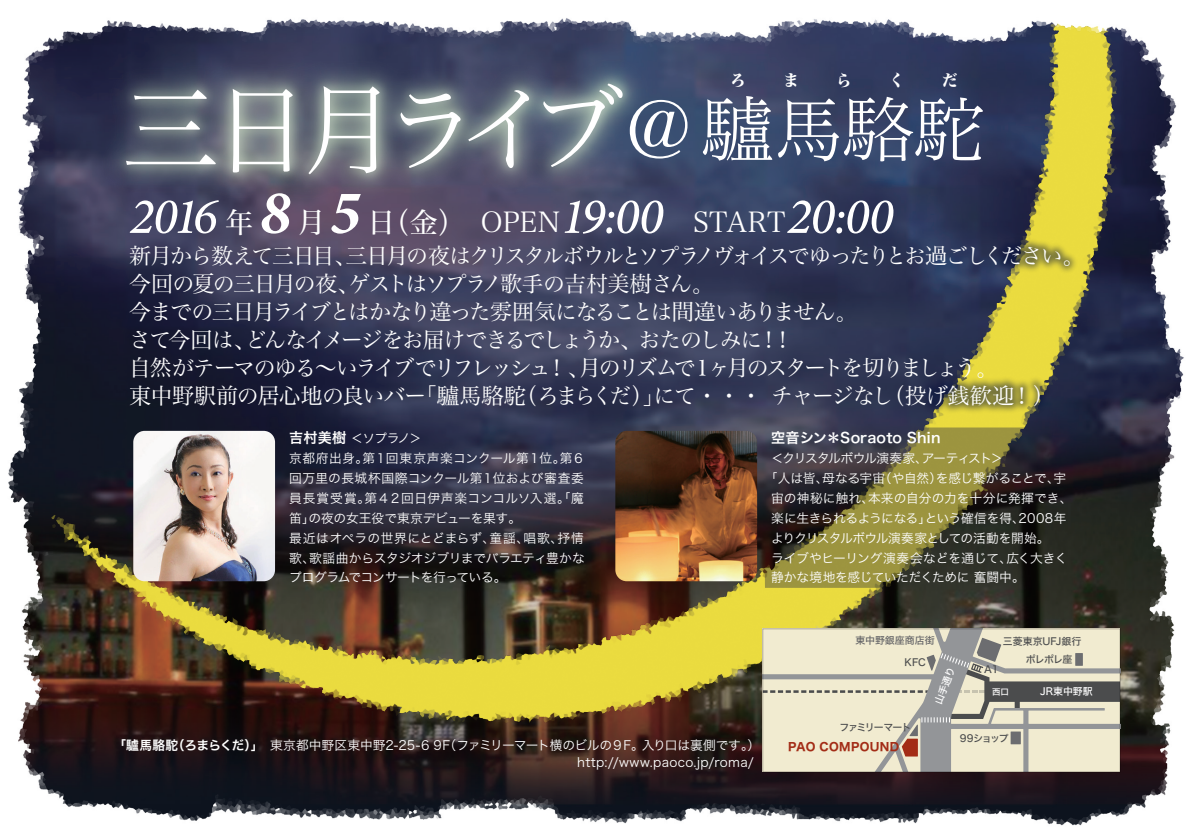
<style>
.page{position:relative;width:1191px;height:840px;background:#fff}
.page>*{position:absolute;margin:0;border:0;box-sizing:border-box;transform-origin:0 0}
.t1{font:99.2px "Hira Min Std W2";letter-spacing:-.175em;color:#fff}
.t2{font:italic 500 51px "Minion Pro";letter-spacing:-.02em;color:#fff}
.t3{font:22px/28px "Hira Min Std W3";letter-spacing:-.085em;color:#fff}
.t4{font:15.6px "Hira Min Std W8";color:#fff}
.t5{font:14.2px "Hira Kaku Std W6";letter-spacing:.015em;color:#fff}
.t6{font:12.8px/19.8px "Hira Kaku Std W3";letter-spacing:-.015em;color:#fff}
.t7{font:12.8px "Hira Kaku Std W3";letter-spacing:.005em;color:#fff}
.t8{font:12.8px "Hira Kaku Std W3";letter-spacing:-.055em;color:#fff}
.t9{font:12.8px "Hira Kaku Std W3";letter-spacing:-.09em;color:#fff}
.t10{font:11.4px "Hira Kaku Std W7";letter-spacing:.03em;color:#a32c16}
.t11{font:10px "Hira Kaku Std W5";letter-spacing:-.055em;color:#4b4c4d}
.t12{font:10px "Hira Kaku Std W5";color:#fff}
.t13{font:10px "Hira Kaku Std W5";color:#4b4c4d}
.t14{font:10px "Hira Kaku Std W5";color:#636366}
.t15{font:10px "Hira Kaku Std W5";letter-spacing:-.1em;color:#4b4c4d}
.t16{font:8.6px "Hira Kaku Std W5";color:#fff}
.s1{font-size:79.4px}
.s2{font-size:70.8px}
.s3{font-family:"Hira Min Std W4";font-weight:400;font-style:normal;font-size:28.4px}
.s4{font-weight:700;font-size:62.4px}
.s5{font-family:"Hira Min Std W2";font-weight:400;font-style:normal;font-size:28.4px}
.s6{font-family:"Hira Kaku Std W6";font-size:14.2px}
.s7{font-family:"Hira Kaku Std W6"}
</style>
<div class="page">
<img style="left:8px;top:19px;width:1176px;height:807px">
<svg style="left:764px;top:630px;width:354px;height:139px;background:#e5e0c8"></svg>
<svg style="left:763px;top:637px;width:357px;height:119px;background:#d0ccb9"></svg>
<img style="left:133px;top:430px;width:142px;height:151px">
<svg style="left:764px;top:427px;width:260px;height:160px;background:#585332"></svg>
<img style="left:615px;top:430px;width:142px;height:151px">
<img style="left:851px;top:307px;width:268px;height:178px">
<img style="left:925px;top:168px;width:223px;height:177px">
<img style="left:48px;top:18px;width:652px;height:248px">
<p class="t4" style="left:730px;top:69px;width:17px">ろ</p>
<p class="t4" style="left:783px;top:69px;width:17px">ま</p>
<p class="t4" style="left:836px;top:69px;width:17px">ら</p>
<p class="t4" style="left:889px;top:69px;width:17px">く</p>
<p class="t4" style="left:942px;top:69px;width:17px">だ</p>
<h1 class="t1" style="left:121px;top:59px;width:865px">三日月ライブ<span class="s1">＠</span><span class="s2">驢馬駱駝</span></h1>
<h2 class="t2" style="left:130px;top:181px;width:765px">2016 <span class="s3">年</span> <span class="s4">8</span> <span class="s3">月</span> <span class="s4">5</span> <span class="s3">日（金）　</span><span class="s5">OPEN</span>19:00 <span class="s5">START</span>20:00</h2>
<p class="t3" style="left:129px;top:240px;width:957px">新月から数えて三日目、三日月の夜はクリスタルボウルとソプラノヴォイスでゆったりとお過ごしください。今回の夏の三日月の夜、ゲストはソプラノ歌手の吉村美樹さん。<br>今までの三日月ライブとはかなり違った雰囲気になることは間違いありません。<br>さて今回は、どんなイメージをお届けできるでしょうか、おたのしみに！！<br>自然がテーマのゆる～いライブでリフレッシュ！、月のリズムで１ヶ月のスタートを切りましょう。<br>東中野駅前の居心地の良いバー「驢馬駱駝（ろまらくだ）」にて・・・ チャージなし（投げ銭歓迎！）</p>
<p class="t6" style="left:289px;top:428px;width:297px"><span class="s6">吉村美樹</span> ＜ソプラノ＞<br>京都府出身。第１回東京声楽コンクール第１位。第６回万里の長城杯国際コンクール第１位および審査委員長賞受賞。第４２回日伊声楽コンコルソ入選。「魔笛」の夜の女王役で東京デビューを果す。<br>最近はオペラの世界にとどまらず、童謡、唱歌、抒情歌、歌謡曲からスタジオジブリまでバラエティ豊かなプログラムでコンサートを行っている。</p>
<p class="t5" style="left:771px;top:427px;width:171px">空音シン＊Soraoto Shin</p>
<p class="t9" style="left:771px;top:448px;width:233px">＜クリスタルボウル演奏家、アーティスト＞</p>
<p class="t6" style="left:765px;top:468px;width:303px">「人は皆、母なる宇宙（や自然）を感じ繋がることで、宇</p>
<p class="t7" style="left:771px;top:488px;width:303px">宙の神秘に触れ、本来の自分の力を十分に発揮でき、</p>
<p class="t6" style="left:771px;top:507px;width:297px">楽に生きられるようになる」という確信を得、2008年</p>
<p class="t8" style="left:771px;top:528px;width:280px">よりクリスタルボウル演奏家としての活動を開始。</p>
<p class="t6" style="left:771px;top:547px;width:298px">ライブやヒーリング演奏会などを通じて、広く大きく</p>
<p class="t6" style="left:771px;top:567px;width:255px">静かな境地を感じていただくために 奮闘中。</p>
<p class="t14" style="left:855px;top:632px;width:81px">東中野銀座商店街</p>
<p class="t13" style="left:1003px;top:633px;width:80px">三菱東京UFJ銀行</p>
<p class="t11" style="left:904px;top:654px;width:23px">KFC</p>
<p class="t11" style="left:1025px;top:651px;width:48px">ポレポレ座</p>
<p class="t11" style="left:984px;top:661px;width:16px">A1</p>
<p class="t12" style="left:930px;top:700px;width:40px;rotate:-69deg">山手通り</p>
<p class="t16" style="left:992px;top:684px;width:18px">西口</p>
<p class="t12" style="left:1040px;top:683px;width:54px">JR東中野駅</p>
<p class="t15" style="left:839px;top:719px;width:73px">ファミリーマート</p>
<p class="t6" style="left:564px;top:736px;width:197px;line-height:17px;text-indent:-451px"><span class="s7">「驢馬駱駝（ろまらくだ）」</span>　東京都中野区東中野2-25-6 9F（ファミリーマート横のビルの９F。入り口は裏側です。）　http://www.paoco.jp/roma/</p>
<p class="t10" style="left:788px;top:736px;width:113px">PAO COMPOUND</p>
<p class="t11" style="left:960px;top:730px;width:50px">99ショップ</p>
</div>
